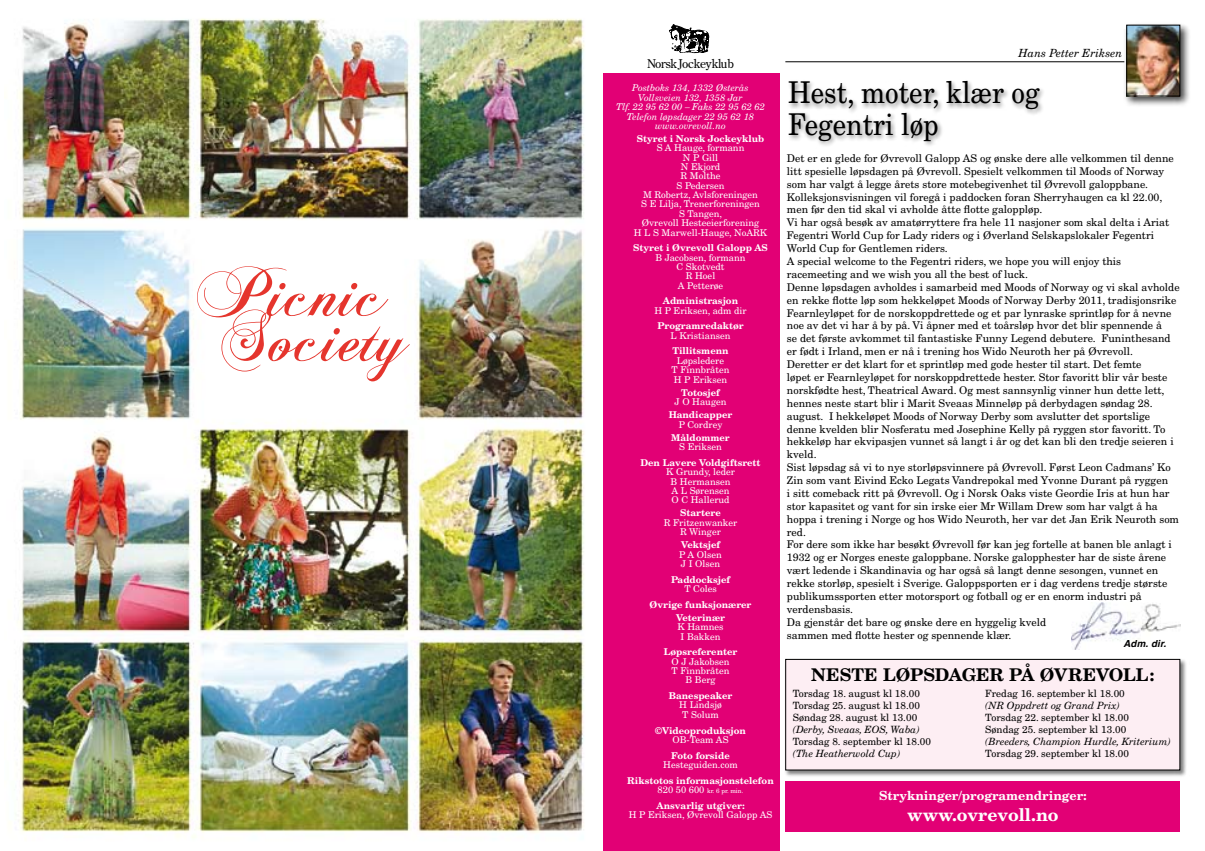
<style>
.page{position:relative;width:1205px;height:851px;background:#fff}
.page>*{position:absolute;margin:0;border:0;box-sizing:border-box;transform-origin:0 0}
.t1{font:30px/31.2px "New Century Schlbk";color:#000;scale:.9 1}
.t2{font:700 17.5px "New Century Schlbk";letter-spacing:.015em;color:#000}
.t3{font:700 17.5px "New Century Schlbk";color:#fff}
.t4{font:700 12.5px "New Century Schlbk";color:#fff}
.t5{font:12px "Century Old Style";letter-spacing:-.02em;color:#000}
.t6{font:700 11.62px "Century Gothic";color:#fff}
.t7{font:italic 11.25px "New Century Schlbk";color:#000}
.t8{font:10.62px/12.9px "New Century Schlbk";color:#000}
.t9{font:10px/12px "New Century Schlbk";color:#000;text-align:justify}
.t10{font:italic 10px "New Century Schlbk";color:#000}
.t11{font:italic 700 9.75px "Helvetica";letter-spacing:.015em;color:#000}
.t12{font:9.38px/9.4px "New Century Schlbk";color:#fff;text-align:center}
.t13{font:700 9.38px/13.1px "New Century Schlbk";color:#fff;text-align:center}
.t14{font:italic 9.38px/9.4px "New Century Schlbk";color:#fff;text-align:center}
.t15{font:6.25px "New Century Schlbk";color:#fff}
.s1{font-size:9.38px}
</style>
<div class="page">
<div style="left:602px;top:74px;width:178px;height:776px;background:#e20075"></div>
<svg style="left:669px;top:24px;width:41px;height:30px"></svg>
<div style="left:786px;top:78px;width:412px;height:90px;background:#000;opacity:.5"></div>
<div style="left:785px;top:781px;width:395px;height:51px;background:#e20075"></div>
<div style="left:1123px;top:21px;width:72px;height:91px;background:#000;opacity:.75"></div>
<img style="left:1128px;top:27px;width:50px;height:67px">
<div style="left:1126px;top:25px;width:54px;height:71px;border:1px solid #000"></div>
<hr style="left:785px;top:61px;width:339px;height:1px;background:#000">
<div style="left:784px;top:657px;width:407px;height:124px;background:#000;opacity:.5"></div>
<div style="left:786px;top:659px;width:394px;height:110px;background:#fdeef3"></div>
<div style="left:785px;top:659px;width:395px;height:111px;border:1px solid #000"></div>
<img style="left:1071px;top:602px;width:109px;height:47px">
<img style="left:19px;top:18px;width:566px;height:820px">
<svg style="left:196px;top:261px;width:217px;height:123px"></svg>
<p class="t5" style="left:647px;top:56px;width:88px">Norsk Jockeyklub</p>
<p class="t14" style="left:616px;top:83px;width:150px">Postboks 134, 1332 Østerås<br>Vollsveien 132, 1358 Jar<br>Tlf. 22 95 62 00 – Faks 22 95 62 62<br>Telefon løpsdager 22 95 62 18 www.ovrevoll.no</p>
<p class="t13" style="left:637px;top:131px;width:129px">Styret i Norsk Jockeyklub</p>
<p class="t12" style="left:634px;top:143px;width:135px">S A Hauge, formann<br>N P Gill<br>N Ekjord<br>R Molthe<br>S Pedersen<br>M Robertz, Avlsforeningen<br>S E Lilja, Trenerforeningen<br>S Tangen,<br>Øvrevoll Hesteeierforening<br>H L S Marwell-Hauge, NoARK</p>
<p class="t13" style="left:633px;top:241px;width:136px">Styret i Øvrevoll Galopp AS</p>
<p class="t12" style="left:655px;top:252px;width:92px">B Jacobsen, formann<br>C Skotvedt<br>R Hoel<br>A Petterøe</p>
<p class="t13" style="left:663px;top:294px;width:77px">Administrasjon</p>
<p class="t12" style="left:654px;top:305px;width:94px">H P Eriksen, adm dir</p>
<p class="t13" style="left:657px;top:319px;width:88px">Programredaktør</p>
<p class="t12" style="left:670px;top:330px;width:61px">L Kristiansen</p>
<p class="t13" style="left:672px;top:344px;width:58px">Tillitsmenn</p>
<p class="t12" style="left:671px;top:355px;width:60px">Løpsledere<br>T Finnbråten<br>H P Eriksen</p>
<p class="t13" style="left:681px;top:385px;width:40px">Totosjef</p>
<p class="t12" style="left:674px;top:397px;width:53px">J O Haugen</p>
<p class="t13" style="left:669px;top:408px;width:65px">Handicapper</p>
<p class="t12" style="left:679px;top:419px;width:45px">P Cordrey</p>
<p class="t13" style="left:671px;top:430px;width:60px">Måldommer</p>
<p class="t12" style="left:679px;top:442px;width:44px">S Eriksen</p>
<p class="t13" style="left:640px;top:455px;width:122px">Den Lavere Voldgiftsrett</p>
<p class="t12" style="left:666px;top:467px;width:70px">K Grundy, leder<br>B Hermansen<br>A L Sørensen<br>O C Hallerud</p>
<p class="t13" style="left:680px;top:506px;width:42px">Startere</p>
<p class="t12" style="left:664px;top:517px;width:75px">R Fritzenwanker<br>R Winger</p>
<p class="t13" style="left:681px;top:538px;width:41px">Vektsjef</p>
<p class="t12" style="left:679px;top:549px;width:44px;text-align:left">P A Olsen<br>J I Olsen</p>
<p class="t13" style="left:671px;top:572px;width:61px">Paddocksjef</p>
<p class="t12" style="left:684px;top:583px;width:34px">T Coles</p>
<p class="t13" style="left:649px;top:597px;width:103px">Øvrige funksjonærer<br>Veterinær</p>
<p class="t12" style="left:677px;top:622px;width:48px">K Hamnes<br>I Bakken</p>
<p class="t13" style="left:664px;top:645px;width:75px">Løpsreferenter</p>
<p class="t12" style="left:671px;top:656px;width:60px">O J Jakobsen<br>T Finnbråten<br>B Berg</p>
<p class="t13" style="left:669px;top:688px;width:65px">Banespeaker</p>
<p class="t12" style="left:679px;top:700px;width:44px">H Lindsjø<br>T Solum</p>
<p class="t13" style="left:655px;top:723px;width:92px">©Videoproduksjon</p>
<p class="t12" style="left:672px;top:734px;width:58px">OB-Team AS</p>
<p class="t13" style="left:671px;top:748px;width:60px">Foto forside</p>
<p class="t12" style="left:663px;top:759px;width:76px">Hesteguiden.com</p>
<p class="t13" style="left:627px;top:773px;width:148px">Rikstotos informasjonstelefon</p>
<p class="t15" style="left:657px;top:786px;width:87px"><span class="s1">820 50 600</span> kr. 6 pr. min.</p>
<p class="t13" style="left:657px;top:798px;width:89px">Ansvarlig utgiver:</p>
<p class="t12" style="left:629px;top:809px;width:145px">H P Eriksen, Øvrevoll Galopp AS</p>
<p class="t6" style="left:631px;top:653px;width:125px">SPRING/SUMMER 2012</p>
<p class="t7" style="left:1018px;top:46px;width:105px">Hans Petter Eriksen</p>
<h1 class="t1" style="left:788px;top:76px;width:281px">Hest, moter, klær og<br>Fegentri løp</h1>
<p class="t8" style="left:787px;top:151px;width:394px">Det er en glede for Øvrevoll Galopp AS og ønske dere alle velkommen til denne litt spesielle løpsdagen på Øvrevoll. Spesielt velkommen til Moods of Norway som har valgt å legge årets store motebegivenhet til Øvrevoll galoppbane.<br>Kolleksjonsvisningen vil foregå i paddocken foran Sherryhaugen ca kl 22.00, men før den tid skal vi avholde åtte flotte galoppløp.<br>Vi har også besøk av amatørryttere fra hele 11 nasjoner som skal delta i Ariat Fegentri World Cup for Lady riders og i Øverland Selskapslokaler Fegentri World Cup for Gentlemen riders.<br>A special welcome to the Fegentri riders, we hope you will enjoy this racemeeting and we wish you all the best of luck.<br>Denne løpsdagen avholdes i samarbeid med Moods of Norway og vi skal avholde en rekke flotte løp som hekkeløpet Moods of Norway Derby 2011, tradisjonsrike Fearnleyløpet for de norskoppdrettede og et par lynraske sprintløp for å nevne noe av det vi har å by på. Vi åpner med et toårsløp hvor det blir spennende å<br>se det første avkommet til fantastiske Funny Legend debutere. Funinthesand er født i Irland, men er nå i trening hos Wido Neuroth her på Øvrevoll.<br>Deretter er det klart for et sprintløp med gode hester til start. Det femte<br>løpet er Fearnleyløpet for norskoppdrettede hester. Stor favoritt blir vår beste norskfødte hest, Theatrical Award. Og mest sannsynlig vinner hun dette lett, hennes neste start blir i Marit Sveaas Minneløp på derbydagen søndag 28. august. I hekkeløpet Moods of Norway Derby som avslutter det sportslige denne kvelden blir Nosferatu med Josephine Kelly på ryggen stor favoritt. To hekkeløp har ekvipasjen vunnet så langt i år og det kan bli den tredje seieren i kveld.<br>Sist løpsdag så vi to nye storløpsvinnere på Øvrevoll. Først Leon Cadmans’ Ko Zin som vant Eivind Ecko Legats Vandrepokal med Yvonne Durant på ryggen<br>i sitt comeback ritt på Øvrevoll. Og i Norsk Oaks viste Geordie Iris at hun har stor kapasitet og vant for sin irske eier Mr Willam Drew som har valgt å ha hoppa i trening i Norge og hos Wido Neuroth, her var det Jan Erik Neuroth som red.<br>For dere som ikke har besøkt Øvrevoll før kan jeg fortelle at banen ble anlagt i 1932 og er Norges eneste galoppbane. Norske galopphester har de siste årene vært ledende i Skandinavia og har også så langt denne sesongen, vunnet en rekke storløp, spesielt i Sverige. Galoppsporten er i dag verdens tredje største publikumssporten etter motorsport og fotball og er en enorm industri på verdensbasis.<br>Da gjenstår det bare og ønske dere en hyggelig kveld<br>sammen med flotte hester og spennende klær.</p>
<p class="t11" style="left:1123px;top:637px;width:44px">Adm. dir.</p>
<h2 class="t2" style="left:811px;top:663px;width:87px">neste løpsdag</h2>
<h2 class="t2" style="left:976px;top:663px;width:79px">er på øvr</h2>
<h2 class="t2" style="left:1082px;top:663px;width:73px">evoll :</h2>
<p class="t9" style="left:793px;top:687px;width:129px">Torsdag 18. august kl 18.00<br>Torsdag 25. august kl 18.00<br>Søndag 28. august kl 13.00</p>
<p class="t10" style="left:793px;top:723px;width:128px">(Derby, Sveaas, EOS, Waba)</p>
<p class="t9" style="left:793px;top:735px;width:140px">Torsdag 8. september kl 18.00</p>
<p class="t10" style="left:793px;top:747px;width:109px">(The Heatherwold Cup)</p>
<p class="t9" style="left:985px;top:687px;width:141px">Fredag 16. september kl 18.00</p>
<p class="t10" style="left:985px;top:699px;width:136px">(NR Oppdrett og Grand Prix)</p>
<p class="t9" style="left:985px;top:711px;width:145px">Torsdag 22. september kl 18.00<br>Søndag 25. september kl 13.00</p>
<p class="t10" style="left:985px;top:735px;width:187px">(Breeders, Champion Hurdle, Kriterium)</p>
<p class="t9" style="left:985px;top:747px;width:145px">Torsdag 29. september kl 18.00</p>
<p class="t4" style="left:879px;top:787px;width:209px">Strykninger/programendringer:</p>
<h2 class="t3" style="left:907px;top:803px;width:153px">www.ovrevoll.no</h2>
</div>
